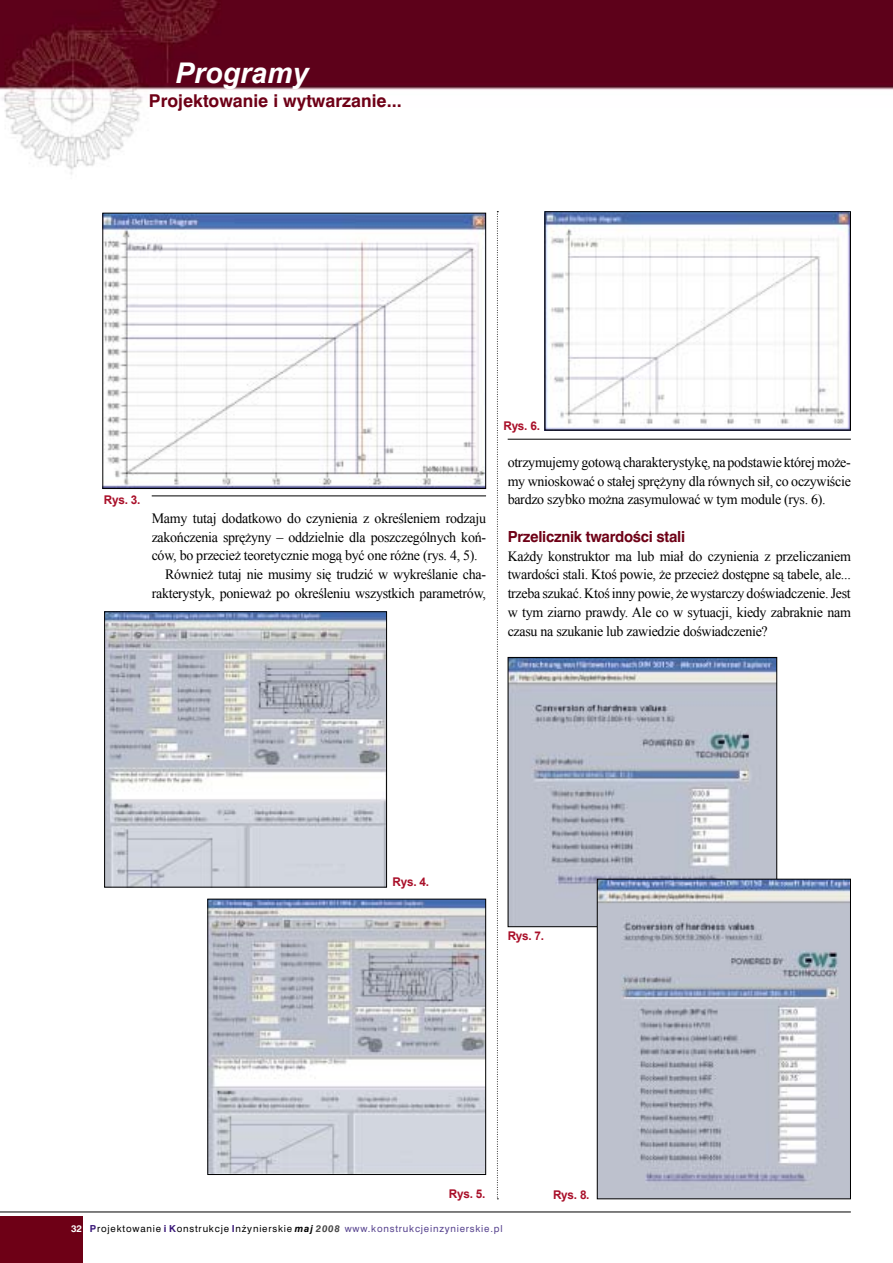
<style>
.page{position:relative;width:893px;height:1263px;background:#fff}
.page>*{position:absolute;margin:0;border:0;box-sizing:border-box;transform-origin:0 0}
.t1{font:italic 700 28.5px "Arial";color:#fff}
.t2{font:700 16.5px "Swis 721 PL";color:#6e0016}
.t3{font:14.25px/18.8px "Times New Roman";letter-spacing:-.02em;color:#000;text-align:justify}
.t4{font:700 14.25px "Swis 721 PL";letter-spacing:-.02em;color:#6e0016}
.t5{font:700 12px "Arial";letter-spacing:-.02em;color:#a90f29}
.t6{font:9px "Swis 721 PL";letter-spacing:.09em;color:#000}
.s1{font-style:inherit}
.s2{font-weight:700;color:#fff}
.s3{font-weight:700;color:#381678}
.s4{font-weight:700;font-style:italic}
.s5{font-weight:700;font-style:italic;color:#474747}
.s6{color:#55418d}
</style>
<div class="page">
<div style="left:0;top:1216px;width:83px;height:47px;background:#6e0016"></div>
<hr style="left:0;top:1212px;width:850px;height:1px;background:#000">
<img style="left:0;top:0;width:892px;height:229px">
<img style="left:104px;top:215px;width:380px;height:272px">
<div style="left:102px;top:213px;width:384px;height:276px;border:1px solid #000"></div>
<hr style="left:152px;top:496px;width:334px;height:1px;background:#000">
<img style="left:106px;top:613px;width:279px;height:273px">
<div style="left:104px;top:611px;width:283px;height:277px;border:1px solid #000"></div>
<img style="left:209px;top:901px;width:275px;height:272px">
<div style="left:207px;top:899px;width:279px;height:276px;border:1px solid #000"></div>
<img style="left:546px;top:213px;width:302px;height:215px">
<div style="left:544px;top:211px;width:306px;height:219px;border:1px solid #000"></div>
<hr style="left:507px;top:439px;width:343px;height:1px;background:#000">
<img style="left:509px;top:659px;width:266px;height:266px">
<div style="left:507px;top:657px;width:270px;height:270px;border:1px solid #000"></div>
<img style="left:599px;top:881px;width:249px;height:316px">
<div style="left:597px;top:879px;width:253px;height:320px;border:1px solid #000"></div>
<svg style="left:497px;top:211px;width:1px;height:988px"></svg>
<h1 class="t1" style="left:175px;top:57px;width:135px">Programy</h1>
<p class="t2" style="left:149px;top:94px;width:254px">Projektowanie i wytwarzanie...</p>
<p class="t5" style="left:104px;top:493px;width:38px">Rys. 3.</p>
<p class="t3" style="left:152px;top:509px;width:336px">Mamy tutaj dodatkowo do czynienia z okre<span class="s1">ś</span>leniem rodzaju</p>
<p class="t3" style="left:152px;top:527px;width:336px">zako<span class="s1">ń</span>czenia spr<span class="s1">ęż</span>yny ñ oddzielnie dla poszczegÛlnych ko<span class="s1">ń</span>-</p>
<p class="t3" style="left:152px;top:546px;width:327px">cÛw, bo przecie<span class="s1">ż</span> teoretycznie mog<span class="s1">ą</span> by<span class="s1">ć</span> one rÛ<span class="s1">ż</span>ne (rys. 4, 5).</p>
<p class="t3" style="left:165px;top:565px;width:322px">RÛwnie<span class="s1">ż</span> tutaj nie musimy si<span class="s1">ę</span> trudzi<span class="s1">ć</span> w wykre<span class="s1">ś</span>lanie cha-</p>
<p class="t3" style="left:152px;top:584px;width:336px">rakterystyk, poniewa<span class="s1">ż</span> po okre<span class="s1">ś</span>leniu wszystkich parametrÛw,</p>
<p class="t5" style="left:503px;top:419px;width:38px">Rys. 6.</p>
<p class="t3" style="left:507px;top:453px;width:344px">otrzymujemy gotow<span class="s1">ą</span> charakterystyk<span class="s1">ę</span>, na podstawie ktÛrej mo<span class="s1">ż</span>e&shy;my wnioskowa<span class="s1">ć</span> o sta<span class="s1">ł</span>ej spr<span class="s1">ęż</span>yny dla rÛwnych si<span class="s1">ł</span>, co oczywi<span class="s1">ś</span>cie bardzo szybko mo<span class="s1">ż</span>na zasymulowa<span class="s1">ć</span> w tym module (rys. 6).</p>
<p class="t4" style="left:507px;top:531px;width:179px">Przelicznik twardości stali</p>
<p class="t3" style="left:507px;top:546px;width:345px">Ka<span class="s1">ż</span>dy konstruktor ma lub mia<span class="s1">ł</span> do czynienia z przeliczaniem twardo<span class="s1">ś</span>ci stali. Kto<span class="s1">ś</span> powie, <span class="s1">ż</span>e przecie<span class="s1">ż</span> dost<span class="s1">ę</span>pne s<span class="s1">ą</span> tabele, ale... trzeba szuka<span class="s1">ć</span>. Kto<span class="s1">ś</span> inny powie, <span class="s1">ż</span>e wystarczy do<span class="s1">ś</span>wiadczenie. Jest w tym ziarno prawdy. Ale co w sytuacji, kiedy zabraknie nam czasu na szukanie lub zawiedzie do<span class="s1">ś</span>wiadczenie?</p>
<p class="t5" style="left:392px;top:875px;width:38px">Rys. 4.</p>
<p class="t5" style="left:507px;top:929px;width:38px">Rys. 7.</p>
<p class="t5" style="left:449px;top:1187px;width:38px">Rys. 5.</p>
<p class="t5" style="left:553px;top:1188px;width:38px">Rys. 8.</p>
<p class="t6" style="left:71px;top:1224px;width:433px"><span class="s2">32</span> <span class="s3">P</span>rojektowanie <span class="s3">i K</span>onstrukcje <span class="s3">I</span>nżynierskie <span class="s4">maj</span> <span class="s5">2008</span> <span class="s6">www.konstrukcjeinzynierskie.pl</span></p>
</div>
